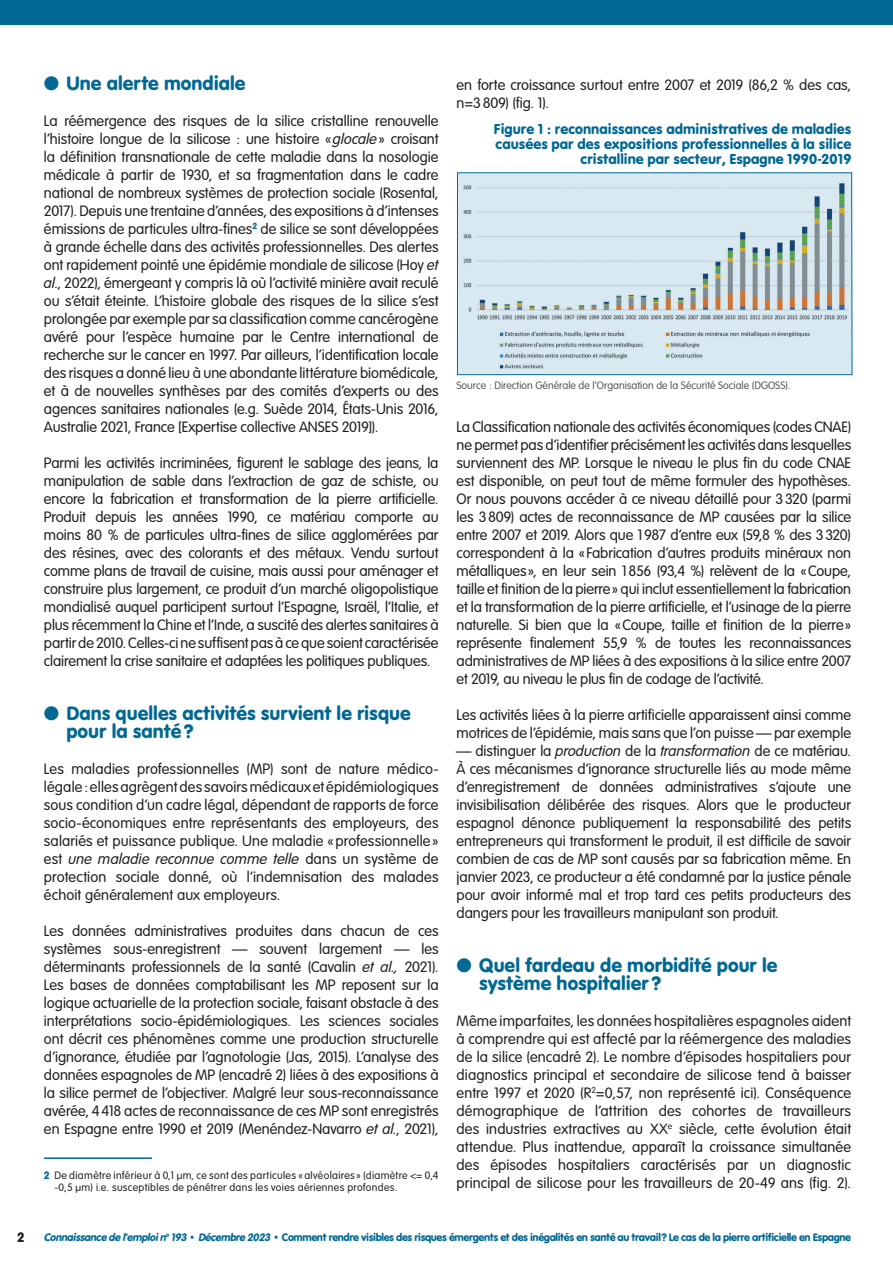
<style>
.page{position:relative;width:893px;height:1263px;background:#fff}
.page>*{position:absolute;margin:0;border:0;box-sizing:border-box;transform-origin:0 0}
.t1{font:20.25px/18px "VAG Rundschrift D Regular";color:#006893}
.t2{font:15.75px/18px "VAG Rundschrift D Light";color:#231f20;text-align:justify}
.t3{font:15px/15px "VAG Rundschrift D Regular";color:#006893;text-align:right}
.t4{font:14.25px "VAG Rundschrift D Regular";color:#231f20}
.t5{font:11.25px "VAG Rundschrift D Regular";letter-spacing:-.035em;color:#006893}
.t6{font:11.25px/12px "VAG Rundschrift D Light";letter-spacing:.03em;color:#231f20}
.t7{font:11.25px "VAG Rundschrift D Light";color:#57585a}
.s1{font-style:italic}
.s2{font-family:"VAG Rundschrift D Regular";color:#006893}
</style>
<div class="page">
<hr style="left:44px;top:1157px;width:108px;height:2px;background:#006893">
<div style="left:0;top:0;width:893px;height:24px;background:#006893"></div>
<img style="left:459px;top:175px;width:391px;height:198px">
<div style="left:457px;top:173px;width:395px;height:202px;border:1px solid #006893"></div>
<p class="t1" style="left:44px;top:71px;width:203px">● Une alerte mondiale</p>
<p class="t2" style="left:44px;top:111px;width:396px">La réémergence des risques de la silice cristalline renouvelle l’histoire longue de la silicose : une histoire «<span class="s1">glocale</span>» croisant la définition transnationale de cette maladie dans la nosologie médicale à partir de 1930, et sa fragmentation dans le cadre national de nombreux systèmes de protection sociale (Rosental, 2017). Depuis une trentaine d’années, des expositions à d’intenses émissions de particules ultra-fines<sup>2</sup> de silice se sont développées à grande échelle dans des activités professionnelles. Des alertes ont rapidement pointé une épidémie mondiale de silicose (Hoy <span class="s1">et al.</span>, 2022), émergeant y compris là où l’activité minière avait reculé ou s’était éteinte. L’histoire globale des risques de la silice s’est prolongée par exemple par sa classification comme cancérogène avéré pour l’espèce humaine par le Centre international de recherche sur le cancer en 1997. Par ailleurs, l’identification locale des risques a donné lieu à une abondante littérature biomédicale, et à de nouvelles synthèses par des comités d’experts ou des agences sanitaires nationales (e.g. Suède 2014, États-Unis 2016, Australie 2021, France [Expertise collective ANSES 2019]).</p>
<p class="t2" style="left:44px;top:453px;width:396px">Parmi les activités incriminées, figurent le sablage des jeans, la manipulation de sable dans l’extraction de gaz de schiste, ou encore la fabrication et transformation de la pierre artificielle.<br>Produit depuis les années 1990, ce matériau comporte au moins 80 % de particules ultra-fines de silice agglomérées par des résines, avec des colorants et des métaux. Vendu surtout comme plans de travail de cuisine, mais aussi pour aménager et construire plus largement, ce produit d’un marché oligopolistique mondialisé auquel participent surtout l’Espagne, Israël, l’Italie, et plus récemment la Chine et l’Inde, a suscité des alertes sanitaires à partir de 2010. Celles-ci ne suffisent pas à ce que soient caractérisée clairement la crise sanitaire et adaptées les politiques publiques.</p>
<p class="t1" style="left:66px;top:701px;width:346px;text-indent:-22px">● Dans quelles activités survient le risque pour la santé?</p>
<p class="t2" style="left:44px;top:759px;width:396px">Les maladies professionnelles (MP) sont de nature médico&shy;légale : elles agrègent des savoirs médicaux et épidémiologiques sous condition d’un cadre légal, dépendant de rapports de force socio-économiques entre représentants des employeurs, des salariés et puissance publique. Une maladie «professionnelle » est <span class="s1">une maladie reconnue comme telle</span> dans un système de protection sociale donné, où l’indemnisation des malades échoit généralement aux employeurs.</p>
<p class="t2" style="left:44px;top:921px;width:396px">Les données administratives produites dans chacun de ces systèmes sous-enregistrent — souvent largement — les déterminants professionnels de la santé (Cavalin <span class="s1">et al.,</span> 2021).<br>Les bases de données comptabilisant les MP reposent sur la logique actuarielle de la protection sociale, faisant obstacle à des interprétations socio-épidémiologiques. Les sciences sociales ont décrit ces phénomènes comme une production structurelle d’ignorance, étudiée par l’agnotologie (Jas, 2015). L’analyse des données espagnoles de MP (encadré 2) liées à des expositions à la silice permet de l’objectiver. Malgré leur sous-reconnaissance avérée, 4418 actes de reconnaissance de ces MP sont enregistrés en Espagne entre 1990 et 2019 (Menéndez-Navarro <span class="s1">et al.</span>, 2021),</p>
<p class="t6" style="left:54px;top:1168px;width:386px;text-indent:-10px"><span class="s2">2</span> De diamètre inférieur à 0,1 μm, ce sont des particules « alvéolaires » (diamètre &lt;= 0,4 -0,5 μm) i.e. susceptibles de pénétrer dans les voies aériennes profondes.</p>
<p class="t2" style="left:457px;top:75px;width:396px">en forte croissance surtout entre 2007 et 2019 (86,2 % des cas, n=3809) (fig. 1).</p>
<p class="t3" style="left:494px;top:119px;width:359px">Figure 1 : reconnaissances administratives de maladies causées par des expositions professionnelles à la silice cristalline par secteur, Espagne 1990-2019</p>
<p class="t7" style="left:457px;top:377px;width:335px">Source : Direction Générale de l’Organisation de la Sécurité Sociale (DGOSS).</p>
<p class="t2" style="left:457px;top:417px;width:396px">La Classification nationale des activités économiques (codes CNAE) ne permet pas d’identifier précisément les activités dans lesquelles surviennent des MP. Lorsque le niveau le plus fin du code CNAE est disponible, on peut tout de même formuler des hypothèses.<br>Or nous pouvons accéder à ce niveau détaillé pour 3320 (parmi les 3809) actes de reconnaissance de MP causées par la silice entre 2007 et 2019. Alors que 1987 d’entre eux (59,8 % des 3320) correspondent à la «Fabrication d’autres produits minéraux non métalliques», en leur sein 1856 (93,4 %) relèvent de la «Coupe, taille et finition de la pierre» qui inclut essentiellement la fabrication et la transformation de la pierre artificielle, et l’usinage de la pierre naturelle. Si bien que la «Coupe, taille et finition de la pierre» représente finalement 55,9 % de toutes les reconnaissances administratives de MP liées à des expositions à la silice entre 2007 et 2019, au niveau le plus fin de codage de l’activité.</p>
<p class="t2" style="left:457px;top:705px;width:396px">Les activités liées à la pierre artificielle apparaissent ainsi comme motrices de l’épidémie, mais sans que l’on puisse — par exemple</p>
<p class="t2" style="left:457px;top:741px;width:396px">— distinguer la <span class="s1">production</span> de la <span class="s1">transformation</span> de ce matériau.<br>À ces mécanismes d’ignorance structurelle liés au mode même d’enregistrement de données administratives s’ajoute une invisibilisation délibérée des risques. Alors que le producteur espagnol dénonce publiquement la responsabilité des petits entrepreneurs qui transforment le produit, il est difficile de savoir combien de cas de MP sont causés par sa fabrication même. En janvier 2023, ce producteur a été condamné par la justice pénale pour avoir informé mal et trop tard ces petits producteurs des dangers pour les travailleurs manipulant son produit<span class="s1">.</span></p>
<p class="t1" style="left:479px;top:953px;width:300px;text-indent:-22px">● Quel fardeau de morbidité pour le système hospitalier ?</p>
<p class="t2" style="left:457px;top:1011px;width:396px">Même imparfaites, les données hospitalières espagnoles aident à comprendre qui est affecté par la réémergence des maladies de la silice (encadré 2). Le nombre d’épisodes hospitaliers pour diagnostics principal et secondaire de silicose tend à baisser entre 1997 et 2020 (R<sup>2</sup>=0,57, non représenté ici). Conséquence démographique de l’attrition des cohortes de travailleurs des industries extractives au XX<sup>e</sup> siècle, cette évolution était attendue. Plus inattendue, apparaît la croissance simultanée des épisodes hospitaliers caractérisés par un diagnostic principal de silicose pour les travailleurs de 20-49 ans (fig. 2).</p>
<p class="t4" style="left:17px;top:1225px;width:9px">2</p>
<p class="t5" style="left:44px;top:1227px;width:809px"><span class="s1">Connaissancedel’emploin</span><sup>o</sup> <span class="s1">193</span>• <span class="s1">Décembre2023</span>• Comment rendre visibles des risques émergents et des inégalités en santé au travail? Le cas de la pierre artificielle en Espagne</p>
</div>
